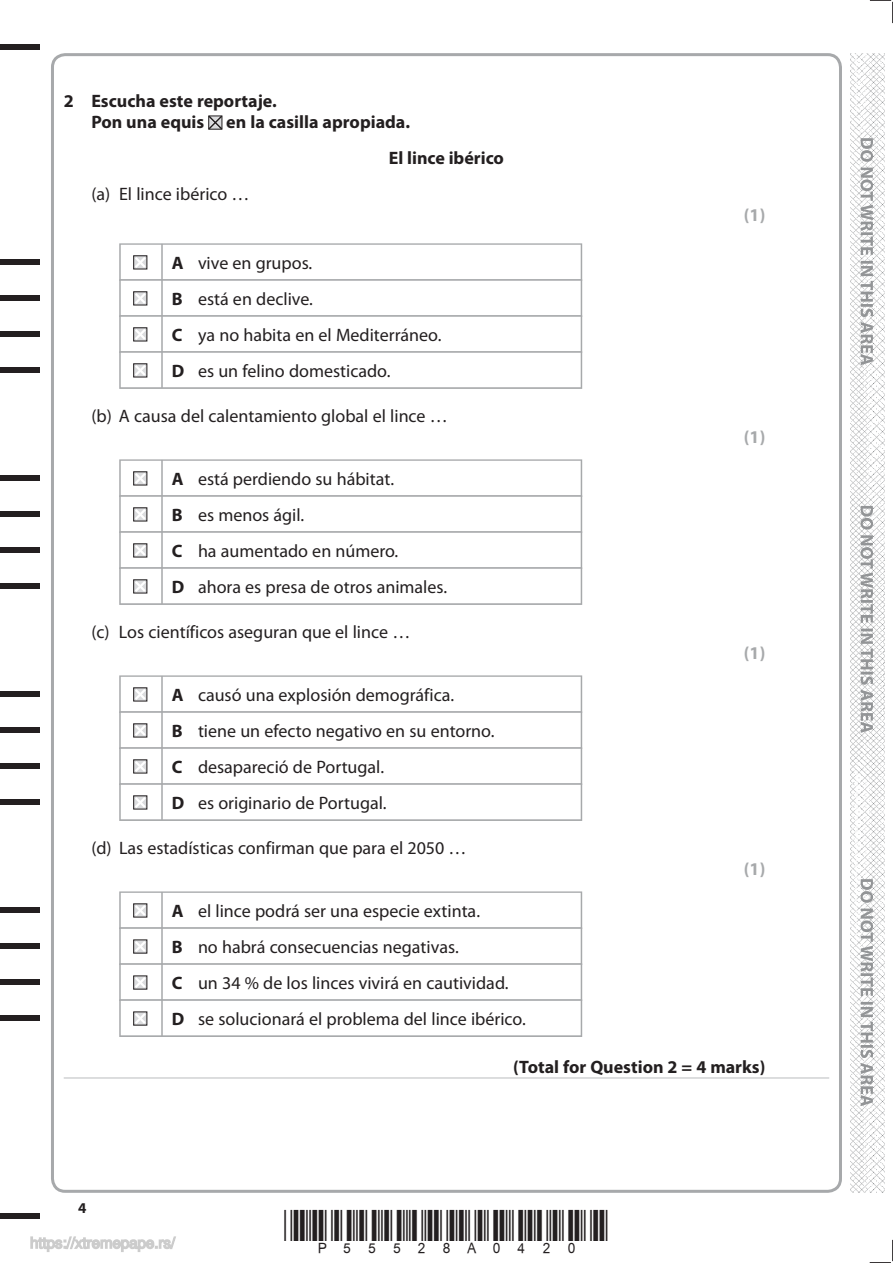
<style>
.page{position:relative;width:893px;height:1263px;background:#fff}
.page>*{position:absolute;margin:0;border:0;box-sizing:border-box;transform-origin:0 0}
.t1{font:18px/36px "Myriad Pro";color:#231f20}
.t2{font:700 18px/21px "Myriad Pro";color:#231f20}
.t3{font:700 18px "Myriad Pro";color:#a7a9ab}
.t4{font:700 15px "Myriad Pro";color:#231f20}
.s1{font-weight:700}
</style>
<div class="page">
<div style="left:0;top:44px;width:40px;height:5px;background:#231f20"></div>
<div style="left:0;top:1214px;width:40px;height:5px;background:#231f20"></div>
<svg style="left:870px;top:1240px;width:23px;height:23px"></svg>
<svg style="left:870px;top:0;width:23px;height:23px"></svg>
<img style="left:850px;top:53px;width:34px;height:1140px">
<svg style="left:860px;top:138px;width:13px;height:968px"></svg>
<div style="left:119px;top:243px;width:463px;height:38px;background:#bebfc1"></div>
<div style="left:121px;top:245px;width:460px;height:34px;background:#fff"></div>
<div style="left:119px;top:279px;width:463px;height:38px;background:#bebfc1"></div>
<div style="left:121px;top:281px;width:460px;height:34px;background:#fff"></div>
<div style="left:119px;top:315px;width:463px;height:38px;background:#bdbfc0"></div>
<div style="left:121px;top:317px;width:460px;height:34px;background:#fff"></div>
<div style="left:119px;top:351px;width:463px;height:38px;background:#bdbec0"></div>
<div style="left:121px;top:353px;width:460px;height:34px;background:#fff"></div>
<div style="left:119px;top:459px;width:463px;height:38px;background:#bcbdbf"></div>
<div style="left:121px;top:461px;width:460px;height:34px;background:#fff"></div>
<div style="left:119px;top:495px;width:463px;height:38px;background:#bbbdbe"></div>
<div style="left:121px;top:497px;width:460px;height:34px;background:#fff"></div>
<div style="left:119px;top:531px;width:463px;height:38px;background:#bbbcbe"></div>
<div style="left:121px;top:533px;width:460px;height:34px;background:#fff"></div>
<div style="left:119px;top:567px;width:463px;height:38px;background:#bdbfc0"></div>
<div style="left:121px;top:569px;width:460px;height:34px;background:#fff"></div>
<div style="left:119px;top:675px;width:463px;height:38px;background:#b9bbbc"></div>
<div style="left:121px;top:677px;width:460px;height:34px;background:#fff"></div>
<div style="left:119px;top:711px;width:463px;height:38px;background:#b9babc"></div>
<div style="left:121px;top:713px;width:460px;height:34px;background:#fff"></div>
<div style="left:119px;top:747px;width:463px;height:38px;background:#b8babc"></div>
<div style="left:121px;top:749px;width:460px;height:34px;background:#fff"></div>
<div style="left:119px;top:783px;width:463px;height:38px;background:#bdbfc0"></div>
<div style="left:121px;top:785px;width:460px;height:34px;background:#fff"></div>
<div style="left:119px;top:891px;width:463px;height:38px;background:#b6b8ba"></div>
<div style="left:121px;top:893px;width:460px;height:34px;background:#fff"></div>
<div style="left:119px;top:927px;width:463px;height:38px;background:#b6b8b9"></div>
<div style="left:121px;top:929px;width:460px;height:34px;background:#fff"></div>
<div style="left:119px;top:963px;width:463px;height:38px;background:#b6b7b9"></div>
<div style="left:121px;top:965px;width:460px;height:34px;background:#fff"></div>
<div style="left:119px;top:999px;width:463px;height:38px;background:#bdbfc0"></div>
<div style="left:121px;top:1001px;width:460px;height:34px;background:#fff"></div>
<hr style="left:64px;top:1077px;width:765px;height:2px;background:#d1d2d4">
<svg style="left:208px;top:115px;width:15px;height:15px"></svg>
<svg style="left:133px;top:255px;width:15px;height:15px"></svg>
<hr style="left:161px;top:244px;width:2px;height:36px;background:#a7a9ab">
<svg style="left:133px;top:291px;width:15px;height:15px"></svg>
<hr style="left:161px;top:280px;width:2px;height:36px;background:#a7a9ab">
<svg style="left:133px;top:327px;width:15px;height:15px"></svg>
<hr style="left:161px;top:316px;width:2px;height:36px;background:#a7a9ab">
<svg style="left:133px;top:363px;width:15px;height:15px"></svg>
<hr style="left:161px;top:352px;width:2px;height:36px;background:#a7a9ab">
<svg style="left:133px;top:471px;width:15px;height:15px"></svg>
<hr style="left:161px;top:460px;width:2px;height:36px;background:#a7a9ab">
<svg style="left:133px;top:507px;width:15px;height:15px"></svg>
<hr style="left:161px;top:496px;width:2px;height:36px;background:#a7a9ab">
<svg style="left:133px;top:543px;width:15px;height:15px"></svg>
<hr style="left:161px;top:532px;width:2px;height:36px;background:#a7a9ab">
<svg style="left:133px;top:579px;width:15px;height:15px"></svg>
<hr style="left:161px;top:568px;width:2px;height:36px;background:#a7a9ab">
<svg style="left:133px;top:687px;width:15px;height:15px"></svg>
<hr style="left:161px;top:676px;width:2px;height:36px;background:#a7a9ab">
<svg style="left:133px;top:723px;width:15px;height:15px"></svg>
<hr style="left:161px;top:712px;width:2px;height:36px;background:#a7a9ab">
<svg style="left:133px;top:759px;width:15px;height:15px"></svg>
<hr style="left:161px;top:748px;width:2px;height:36px;background:#a7a9ab">
<svg style="left:133px;top:795px;width:15px;height:15px"></svg>
<hr style="left:161px;top:784px;width:2px;height:36px;background:#a7a9ab">
<svg style="left:133px;top:903px;width:15px;height:15px"></svg>
<hr style="left:161px;top:892px;width:2px;height:36px;background:#a7a9ab">
<svg style="left:133px;top:939px;width:15px;height:15px"></svg>
<hr style="left:161px;top:928px;width:2px;height:36px;background:#a7a9ab">
<svg style="left:133px;top:975px;width:15px;height:15px"></svg>
<hr style="left:161px;top:964px;width:2px;height:36px;background:#a7a9ab">
<svg style="left:133px;top:1011px;width:15px;height:15px"></svg>
<hr style="left:161px;top:1000px;width:2px;height:36px;background:#a7a9ab">
<div style="left:0;top:259px;width:40px;height:6px;background:#231f20"></div>
<div style="left:0;top:295px;width:40px;height:6px;background:#231f20"></div>
<div style="left:0;top:331px;width:40px;height:6px;background:#231f20"></div>
<div style="left:0;top:367px;width:40px;height:6px;background:#231f20"></div>
<div style="left:0;top:475px;width:40px;height:6px;background:#231f20"></div>
<div style="left:0;top:511px;width:40px;height:6px;background:#231f20"></div>
<div style="left:0;top:547px;width:40px;height:6px;background:#231f20"></div>
<div style="left:0;top:583px;width:40px;height:6px;background:#231f20"></div>
<div style="left:0;top:691px;width:40px;height:6px;background:#231f20"></div>
<div style="left:0;top:727px;width:40px;height:6px;background:#231f20"></div>
<div style="left:0;top:763px;width:40px;height:6px;background:#231f20"></div>
<div style="left:0;top:799px;width:40px;height:6px;background:#231f20"></div>
<div style="left:0;top:907px;width:40px;height:6px;background:#231f20"></div>
<div style="left:0;top:943px;width:40px;height:6px;background:#231f20"></div>
<div style="left:0;top:979px;width:40px;height:6px;background:#231f20"></div>
<div style="left:0;top:1015px;width:40px;height:6px;background:#231f20"></div>
<svg style="left:30px;top:1236px;width:146px;height:16px"></svg>
<p class="t2" style="left:91px;top:92px;width:320px;text-indent:-28px">2 Escucha este reportaje.<br>Pon una equis en la casilla apropiada.</p>
<p class="t2" style="left:389px;top:149px;width:117px">El lince ibérico</p>
<p class="t1" style="left:91px;top:177px;width:160px">(a) El lince ibérico …</p>
<p class="t1" style="left:172px;top:247px;width:271px"><span class="s1">A</span> vive en grupos.<br><span class="s1">B</span> está en declive.<br><span class="s1">C</span> ya no habita en el Mediterráneo.<br><span class="s1">D</span> es un felino domesticado.</p>
<p class="t1" style="left:91px;top:399px;width:358px">(b) A causa del calentamiento global el lince …</p>
<p class="t1" style="left:172px;top:463px;width:277px"><span class="s1">A</span> está perdiendo su hábitat.<br><span class="s1">B</span> es menos ágil.<br><span class="s1">C</span> ha aumentado en número.<br><span class="s1">D</span> ahora es presa de otros animales.</p>
<p class="t1" style="left:91px;top:615px;width:320px">(c) Los científicos aseguran que el lince …</p>
<p class="t1" style="left:172px;top:679px;width:324px"><span class="s1">A</span> causó una explosión demográfica.<br><span class="s1">B</span> tiene un efecto negativo en su entorno.<br><span class="s1">C</span> desapareció de Portugal.<br><span class="s1">D</span> es originario de Portugal.</p>
<p class="t1" style="left:91px;top:831px;width:377px">(d) Las estadísticas confirman que para el 2050 …</p>
<p class="t3" style="left:744px;top:208px;width:23px">(1)</p>
<p class="t3" style="left:744px;top:430px;width:23px">(1)</p>
<p class="t3" style="left:744px;top:646px;width:23px">(1)</p>
<p class="t3" style="left:744px;top:862px;width:23px">(1)</p>
<p class="t4" style="left:78px;top:1202px;width:10px">4</p>
<p class="t1" style="left:172px;top:895px;width:355px"><span class="s1">A</span> el lince podrá ser una especie extinta.<br><span class="s1">B</span> no habrá consecuencias negativas.<br><span class="s1">C</span> un 34 % de los linces vivirá en cautividad.<br><span class="s1">D</span> se solucionará el problema del lince ibérico.</p>
<p class="t2" style="left:513px;top:1058px;width:254px">(Total for Question 2 = 4 marks)</p>
</div>
